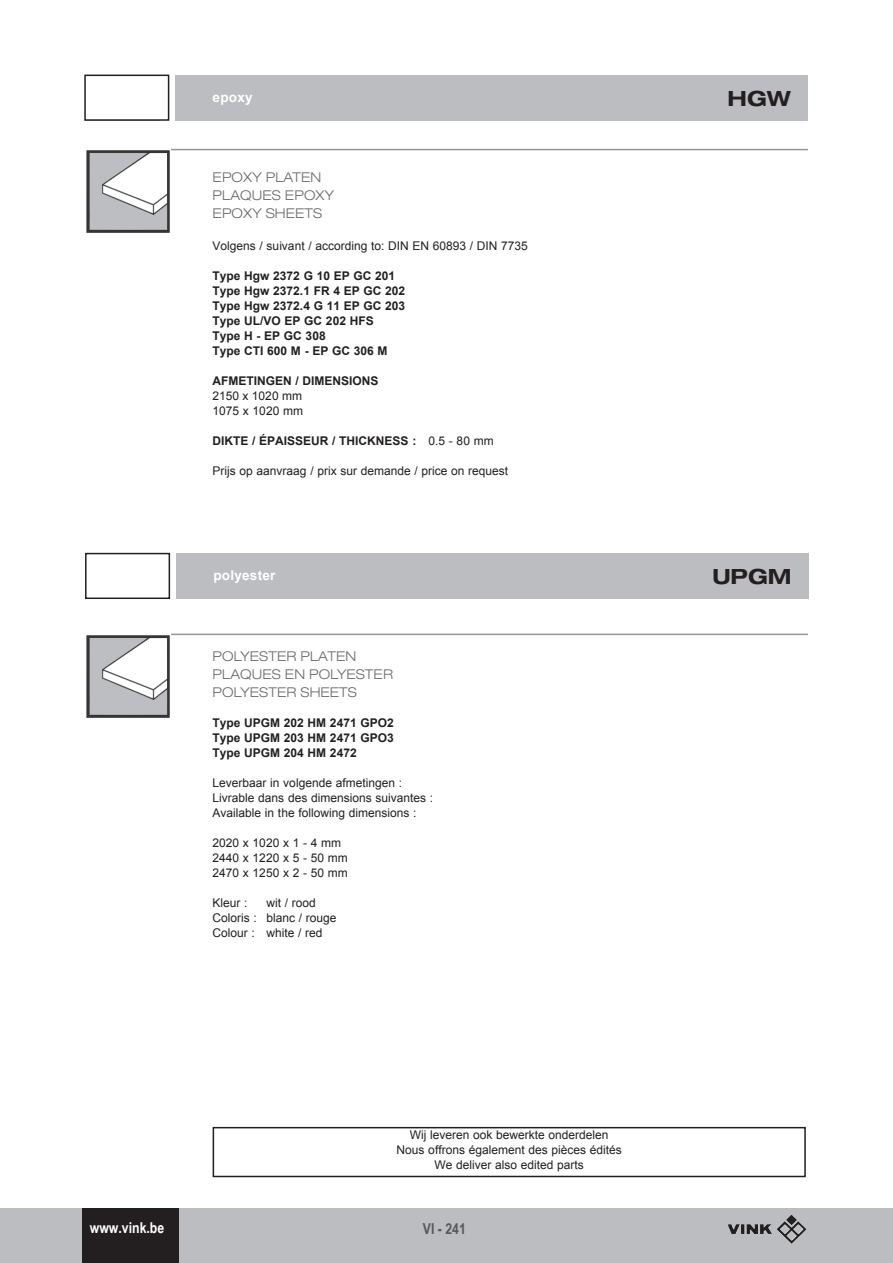
<style>
.page{position:relative;width:893px;height:1263px;background:#fff}
.page>*{position:absolute;margin:0;border:0;box-sizing:border-box;transform-origin:0 0}
.t1{font:700 expanded 21px "Helvetica Neue LT";color:#231f20}
.t2{font:700 15px "Arial Narrow";color:#fff}
.t3{font:700 15px "Arial Narrow";color:#57585a}
.t4{font:300 expanded 13.5px/18px "Helvetica Neue LT";letter-spacing:.01em;color:#6c6d70}
.t5{font:700 13.5px "Arial";letter-spacing:.02em;color:#fff}
.t6{font:12px/15px "Arial";color:#231f20}
.t7{font:700 12px/15px "Arial";color:#231f20}
.s1{font-weight:400}
</style>
<div class="page">
<div style="left:0;top:1209px;width:893px;height:54px;background:#bcbdc0"></div>
<div style="left:82px;top:1209px;width:96px;height:54px;background:#231f20"></div>
<img style="left:777px;top:1214px;width:29px;height:30px">
<hr style="left:85px;top:149px;width:723px;height:1px;background:#939598">
<div style="left:175px;top:75px;width:633px;height:45px;background:#bcbdc0"></div>
<div style="left:84px;top:75px;width:85px;height:46px;border:2px solid #231f20"></div>
<img style="left:85px;top:149px;width:85px;height:84px">
<div style="left:213px;top:1127px;width:593px;height:50px;border:2px solid #231f20"></div>
<div style="left:176px;top:553px;width:633px;height:45px;background:#bcbdc0"></div>
<div style="left:85px;top:553px;width:85px;height:46px;border:2px solid #231f20"></div>
<hr style="left:85px;top:634px;width:723px;height:1px;background:#939598">
<img style="left:85px;top:634px;width:85px;height:84px">
<p class="t5" style="left:213px;top:88px;width:42px">epoxy</p>
<p class="t4" style="left:213px;top:168px;width:123px">EPOXY PLATEN<br>PLAQUES EPOXY<br>EPOXY SHEETS</p>
<p class="t6" style="left:213px;top:239px;width:317px">Volgens / suivant / according to: DIN EN 60893 / DIN 7735</p>
<p class="t7" style="left:213px;top:269px;width:194px">Type Hgw 2372 G 10 EP GC 201<br>Type Hgw 2372.1 FR 4 EP GC 202<br>Type Hgw 2372.4 G 11 EP GC 203<br>Type UL/VO EP GC 202 HFS<br>Type H - EP GC 308<br>Type CTI 600 M - EP GC 306 M</p>
<p class="t7" style="left:213px;top:374px;width:168px">AFMETINGEN / DIMENSIONS</p>
<p class="t6" style="left:213px;top:389px;width:92px">2150 x 1020 mm<br>1075 x 1020 mm</p>
<p class="t7" style="left:213px;top:434px;width:283px">DIKTE / ÉPAISSEUR / THICKNESS : <span class="s1">0.5 - 80 mm</span></p>
<p class="t6" style="left:213px;top:464px;width:297px">Prijs op aanvraag / prix sur demande / price on request</p>
<h1 class="t1" style="left:727px;top:85px;width:65px">HGW</h1>
<p class="t5" style="left:213px;top:566px;width:64px">polyester</p>
<h1 class="t1" style="left:712px;top:563px;width:81px">UPGM</h1>
<p class="t4" style="left:213px;top:647px;width:182px">POLYESTER PLATEN<br>PLAQUES EN POLYESTER<br>POLYESTER SHEETS</p>
<p class="t7" style="left:213px;top:716px;width:183px;text-align:justify">Type UPGM 202 HM 2471 GPO2<br>Type UPGM 203 HM 2471 GPO3<br>Type UPGM 204 HM 2472</p>
<p class="t6" style="left:213px;top:776px;width:222px">Leverbaar in volgende afmetingen :<br>Livrable dans des dimensions suivantes :<br>Available in the following dimensions :</p>
<p class="t6" style="left:213px;top:836px;width:137px">2020 x 1020 x 1 - 4 mm<br>2440 x 1220 x 5 - 50 mm<br>2470 x 1250 x 2 - 50 mm</p>
<p class="t6" style="left:213px;top:896px;width:37px">Kleur :</p>
<p class="t6" style="left:213px;top:896px;width:126px;text-indent:54px">wit / rood<br>Coloris : blanc / rouge<br>Colour : white / red</p>
<p class="t6" style="left:397px;top:1127px;width:227px;text-align:center">Wij leveren ook bewerkte onderdelen<br>Nous offrons également des pièces édités<br>We deliver also edited parts</p>
<p class="t2" style="left:90px;top:1216px;width:76px">www.vink.be</p>
<p class="t3" style="left:423px;top:1217px;width:45px">VI - 241</p>
</div>
